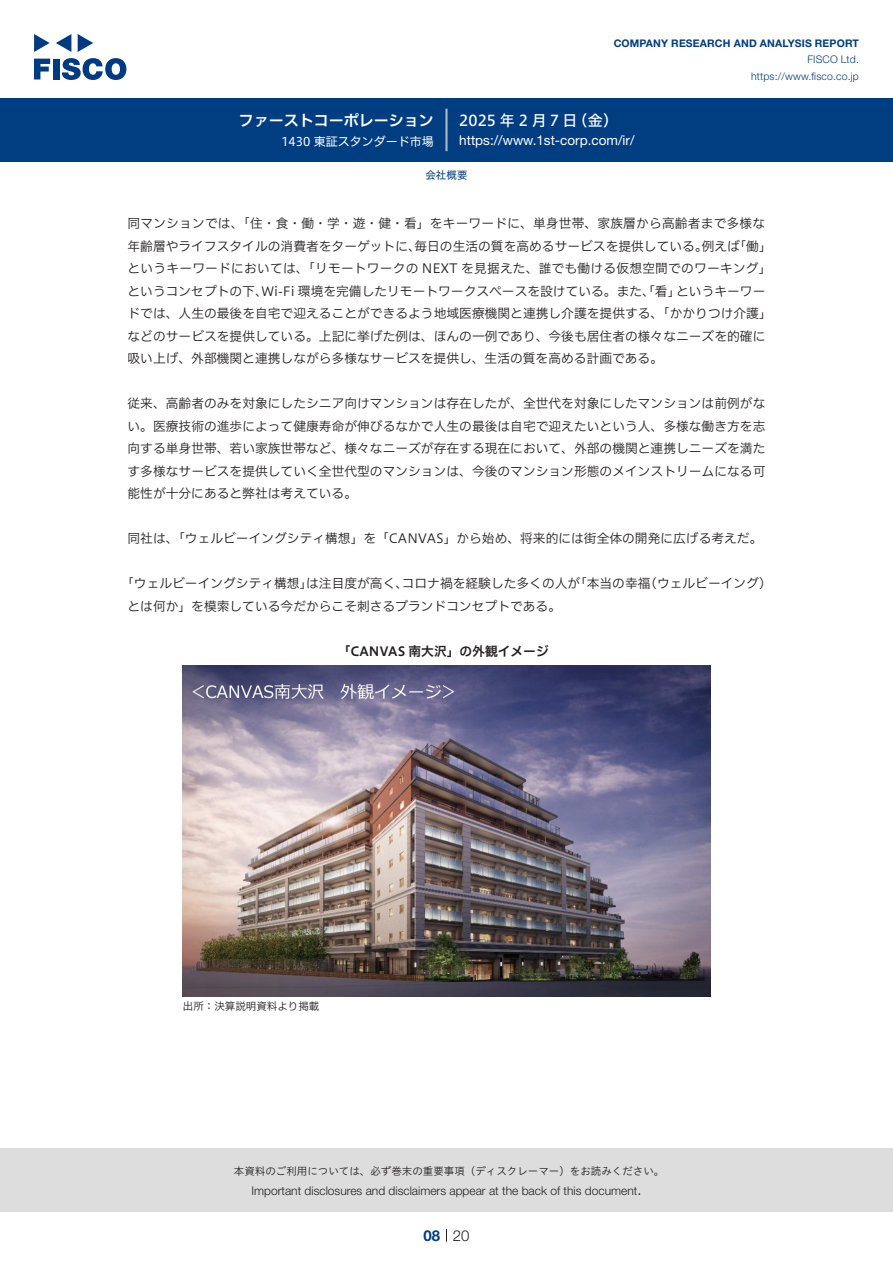
<style>
.page{position:relative;width:893px;height:1263px;background:#fff}
.page>*{position:absolute;margin:0;border:0;box-sizing:border-box;transform-origin:0 0}
.t1{font:15px "Hiragino UD Sans F Std N W6";color:#fff}
.t2{font:15px "Hiragino UD Sans F Std N W5";letter-spacing:.21em;color:#fff}
.t3{font:300 15px "Helvetica Neue LT Std";color:#231f20}
.t4{font:700 15px "Helvetica Neue LT Std";color:#003d81}
.t5{font:13.5px "Helvetica Neue LT Std";color:#fff}
.本文{font:12.75px/22.5px "Hiragino UD Sans F Std N W3";color:#231f20}
.チャートタイトル{font:12.75px "Hiragino UD Sans F Std N W6";color:#231f20}
.t6{font:300 12px "Helvetica Neue LT Std";color:#231f20}
.t7{font:12px "Hiragino UD Sans F Std N W4";color:#fff}
.t8{font:10.5px "Hiragino UD Sans Std W3";color:#231f20}
.t9{font:700 10.5px "Helvetica Neue LT Std";letter-spacing:.015em;color:#003d81}
.t10{font:300 10.5px/16.5px "Helvetica Neue LT Std";letter-spacing:.015em;color:#003d81;text-align:right}
.表組み基本スタイル{font:10.5px "Hiragino UD Sans F Std N W3";color:#231f20}
.ヘッダー{font:10.5px "Hiragino UD Sans F Std N W4";color:#003d81}
</style>
<div class="page">
<div style="left:0;top:1148px;width:893px;height:64px;background:#ddd"></div>
<svg style="left:34px;top:59px;width:16px;height:20px"></svg>
<div style="left:53px;top:59px;width:6px;height:20px;background:#003a83"></div>
<svg style="left:62px;top:58px;width:64px;height:22px"></svg>
<svg style="left:34px;top:34px;width:16px;height:18px"></svg>
<svg style="left:78px;top:34px;width:15px;height:18px"></svg>
<svg style="left:56px;top:34px;width:15px;height:18px"></svg>
<div style="left:0;top:98px;width:893px;height:64px;background:#003d81"></div>
<hr style="left:445px;top:109px;width:3px;height:42px;background:#b5b5b6">
<svg style="left:446px;top:1229px;width:1px;height:13px"></svg>
<img style="left:183px;top:666px;width:527px;height:331px">
<p class="t1" style="left:239px;top:109px;width:197px">ファーストコーポレーション</p>
<p class="t7" style="left:281px;top:132px;width:154px">1430 東証スタンダード市場</p>
<p class="t9" style="left:614px;top:37px;width:247px">COMPANY RESEARCH AND ANALYSIS REPORT</p>
<p class="t10" style="left:751px;top:51px;width:109px">FISCO Ltd. https://www.fisco.co j p.</p>
<p class="t2" style="left:459px;top:109px;width:120px">2025年2月7日</p>
<p class="t2" style="left:573px;top:109px;width:47px">（金(</p>
<p class="t5" style="left:459px;top:132px;width:177px">https://www.1st-corp.com /i r/</p>
<p class="ヘッダー" style="left:425px;top:167px;width:43px">会社概要</p>
<p class="本文" style="left:733px;top:211px;width:40px;text-indent:-606px">同マンションでは、「住・食・働・学・遊・健・看」をキーワードに、単身世帯、家族層から高齢者まで多様な「働「</p>
<p class="本文" style="left:128px;top:234px;width:295px">年齢層やライフスタイルの消費者をターゲットに、</p>
<p class="本文" style="left:128px;top:256px;width:646px">というキーワードにおいては、「リモートワークの NEXT を見据えた、誰でも働ける仮想空間でのワーキング「</p>
<p class="本文" style="left:676px;top:279px;width:91px">というキーワー</p>
<p class="本文" style="left:414px;top:234px;width:295px">毎日の生活の質を高めるサービスを提供している。</p>
<p class="本文" style="left:702px;top:234px;width:40px">例えば</p>
<p class="本文" style="left:128px;top:279px;width:646px">というコンセプトの下、<br>ドでは、人生の最後を自宅で迎えることができるよう地域医療機関と連携し介護を提供する、「かかりつけ介護「などのサービスを提供している。上記に挙げた例は、ほんの一例であり、今後も居住者の様々なニーズを的確に吸い上げ、外部機関と連携しながら多様なサービスを提供し、生活の質を高める計画である。</p>
<p class="本文" style="left:128px;top:391px;width:639px;text-align:justify">従来、高齢者のみを対象にしたシニア向けマンションは存在したが、全世代を対象にしたマンションは前例がない。医療技術の進歩によって健康寿命が伸びるなかで人生の最後は自宅で迎えたいという人、多様な働き方を志向する単身世帯、若い家族世帯など、様々なニーズが存在する現在において、外部の機関と連携しニーズを満たす多様なサービスを提供していく全世代型のマンションは、今後のマンション形態のメインストリームになる可能性が十分にあると弊社は考えている。</p>
<p class="本文" style="left:128px;top:526px;width:636px">同社は、「ウェルビーイングシティ構想」を「CANVAS」から始め、将来的には街全体の開発に広げる考えだ。</p>
<p class="本文" style="left:644px;top:571px;width:129px">（ウェルビーイング(</p>
<p class="本文" style="left:261px;top:279px;width:420px">Wi-Fi 環境を完備したリモートワークスペースを設けている。また、「看」</p>
<p class="本文" style="left:128px;top:571px;width:435px;text-indent:-6px">「ウェルビーイングシティ構想」<br>とは何か」を模索している今だからこそ刺さるブランドコンセプトである。</p>
<p class="チャートタイトル" style="left:338px;top:641px;width:212px">「CANVAS 南大沢」の外観イメージ</p>
<p class="本文" style="left:306px;top:571px;width:103px">は注目度が高く、</p>
<p class="本文" style="left:402px;top:571px;width:180px">コロナ禍を経験した多くの人が</p>
<p class="本文" style="left:574px;top:571px;width:78px">「本当の幸福</p>
<p class="表組み基本スタイル" style="left:183px;top:998px;width:138px">出所：決算説明資料より掲載</p>
<p class="t8" style="left:234px;top:1163px;width:432px">本資料のご利用については、必ず巻末の重要事項（ディスクレーマー）をお読みください。</p>
<p class="t3" style="left:637px;top:1180px;width:6px">.</p>
<p class="t6" style="left:251px;top:1183px;width:387px">Important disclosures and disclaimers appear at the back of this document</p>
<p class="t4" style="left:423px;top:1226px;width:18px">08</p>
<p class="t3" style="left:453px;top:1226px;width:18px">20</p>
</div>
